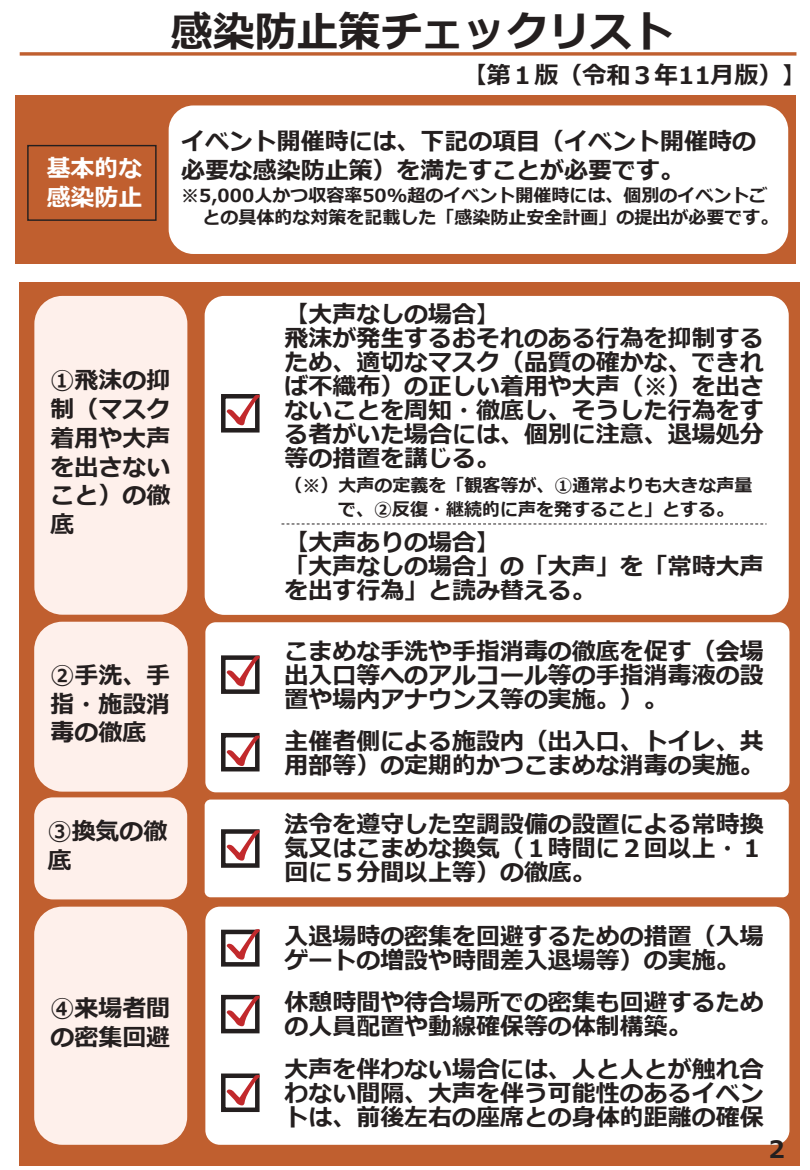
<style>
.page{position:relative;width:810px;height:1170px;background:#fff}
.page>*{position:absolute;margin:0;border:0;box-sizing:border-box;transform-origin:0 0}
.t1{font:700 42px "Meiryo";color:#241f1f}
.t2{font:700 24px/24px "Meiryo";color:#241f1f}
.t3{font:700 24px/28.8px "Meiryo";color:#fff}
.t4{font:700 18px/21.6px "Meiryo";color:#241f1f}
</style>
<div class="page">
<div style="left:20px;top:282px;width:780px;height:884px;background:#c05f2f"></div>
<div style="left:15px;top:96px;width:780px;height:168px;background:#c05f2f"></div>
<div style="left:169px;top:105px;width:619px;height:149px;background:#fff;border-radius:25px"></div>
<div style="left:27px;top:145px;width:130px;height:76px;border:1px solid #241f1f"></div>
<svg style="left:20px;top:52px;width:776px;height:4px;background:#c8754c"></svg>
<div style="left:205px;top:296px;width:584px;height:319px;background:#fff;border-radius:20px"></div>
<div style="left:34px;top:296px;width:153px;height:319px;background:#fef0eb;border-radius:28px"></div>
<div style="left:221px;top:394px;width:39px;height:39px;border:4px solid #241f1f"></div>
<div style="left:205px;top:622px;width:584px;height:170px;background:#fff;border-radius:10px"></div>
<div style="left:34px;top:622px;width:154px;height:170px;background:#fef0eb;border-radius:28px"></div>
<div style="left:221px;top:655px;width:39px;height:39px;border:4px solid #241f1f"></div>
<div style="left:221px;top:733px;width:39px;height:38px;border:4px solid #241f1f"></div>
<div style="left:205px;top:800px;width:584px;height:97px;background:#fff;border-radius:6px"></div>
<div style="left:34px;top:797px;width:153px;height:102px;background:#fef0eb;border-radius:19px"></div>
<div style="left:221px;top:829px;width:39px;height:39px;border:4px solid #241f1f"></div>
<div style="left:205px;top:907px;width:584px;height:238px;background:#fff;border-radius:15px"></div>
<div style="left:34px;top:907px;width:153px;height:238px;background:#fef0eb;border-radius:28px"></div>
<div style="left:221px;top:930px;width:39px;height:37px;border:4px solid #241f1f"></div>
<div style="left:221px;top:995px;width:39px;height:38px;border:4px solid #241f1f"></div>
<div style="left:221px;top:1074px;width:39px;height:38px;border:4px solid #241f1f"></div>
<svg style="left:282px;top:524px;width:485px;height:1px"></svg>
<svg style="left:227px;top:395px;width:33px;height:30px"></svg>
<svg style="left:227px;top:656px;width:33px;height:30px"></svg>
<svg style="left:227px;top:736px;width:33px;height:30px"></svg>
<svg style="left:227px;top:830px;width:33px;height:31px"></svg>
<svg style="left:227px;top:929px;width:33px;height:31px"></svg>
<svg style="left:227px;top:996px;width:33px;height:30px"></svg>
<svg style="left:227px;top:1075px;width:33px;height:30px"></svg>
<h1 class="t1" style="left:171px;top:2px;width:505px">感染防止策チェックリスト</h1>
<p class="t3" style="left:47px;top:155px;width:97px">基本的な感染防止</p>
<p class="t2" style="left:463px;top:65px;width:345px">【第１版（令和３年11月版）】</p>
<p class="t2" style="left:181px;top:128px;width:577px;line-height:28.8px">イベント開催時には、下記の項目（イベント開催時の必要な感染防止策）を満たすことが必要です。</p>
<p class="t4" style="left:203px;top:186px;width:578px;text-indent:-21px">※5,000人かつ収容率50%超のイベント開催時には、個別のイベントごとの具体的な対策を記載した「感染防止安全計画」の提出が必要です。</p>
<p class="t2" style="left:51px;top:367px;width:121px;line-height:28.8px;text-align:justify">①飛沫の抑制（マスク着用や大声を出さないこと）の徹底</p>
<p class="t2" style="left:51px;top:662px;width:121px;line-height:28.8px;text-align:justify">②手洗、手指・施設消毒の徹底</p>
<p class="t2" style="left:285px;top:304px;width:481px">【大声なしの場合】<br>飛沫が発生するおそれのある行為を抑制するため、適切なマスク（品質の確かな、できれば不織布）の正しい着用や大声（※）を出さないことを周知・徹底し、そうした行為をする者がいた場合には、個別に注意、退場処分等の措置を講じる。</p>
<p class="t4" style="left:338px;top:474px;width:416px;line-height:24.2px;text-indent:-53px">（※）大声の定義を「観客等が、①通常よりも大きな声量で、②反復・継続的に声を発すること」とする。</p>
<p class="t2" style="left:285px;top:532px;width:481px">【大声ありの場合】<br>「大声なしの場合」の「大声」を「常時大声を出す行為」と読み替える。</p>
<p class="t2" style="left:285px;top:641px;width:481px;text-align:justify">こまめな手洗や手指消毒の徹底を促す（会場出入口等へのアルコール等の手指消毒液の設置や場内アナウンス等の実施。）。</p>
<p class="t2" style="left:285px;top:730px;width:481px">主催者側による施設内（出入口、トイレ、共用部等）の定期的かつこまめな消毒の実施。</p>
<p class="t2" style="left:48px;top:818px;width:121px;line-height:28.8px">③換気の徹底</p>
<p class="t2" style="left:285px;top:813px;width:481px;text-align:justify">法令を遵守した空調設備の設置による常時換気又はこまめな換気（１時間に２回以上・１回に５分間以上等）の徹底。</p>
<p class="t2" style="left:51px;top:995px;width:121px;line-height:28.8px">④来場者間の密集回避</p>
<p class="t2" style="left:285px;top:925px;width:481px">入退場時の密集を回避するための措置（入場ゲートの増設や時間差入退場等）の実施。</p>
<p class="t2" style="left:285px;top:992px;width:481px">休憩時間や待合場所での密集も回避するための人員配置や動線確保等の体制構築。</p>
<p class="t2" style="left:285px;top:1059px;width:481px;text-align:justify">大声を伴わない場合には、人と人とが触れ合わない間隔、大声を伴う可能性のあるイベントは、前後左右の座席との身体的距離の確保</p>
<p class="t2" style="left:765px;top:1138px;width:25px">２</p>
</div>
